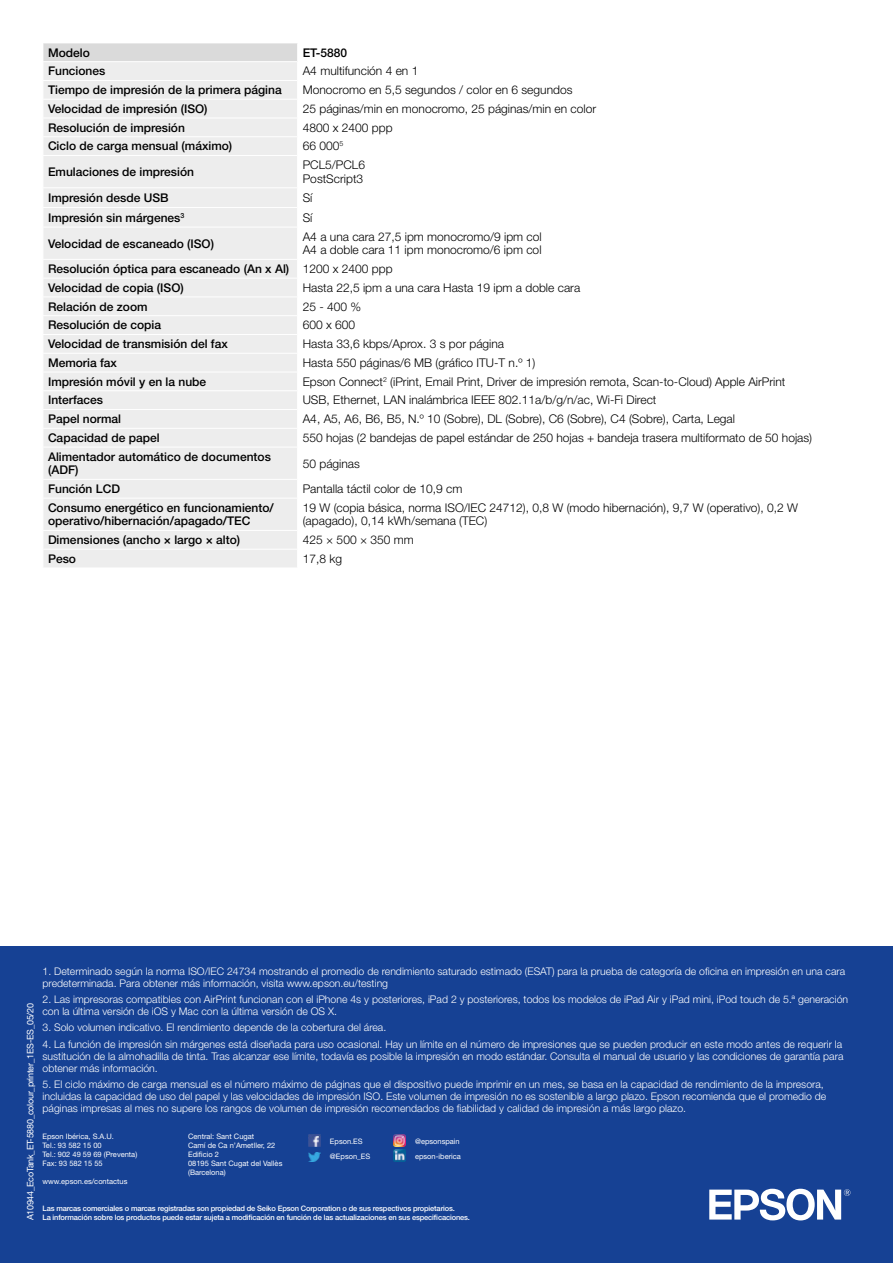
<style>
.page{position:relative;width:893px;height:1263px;background:#fff}
.page>*{position:absolute;margin:0;border:0;box-sizing:border-box;transform-origin:0 0}
.t1{font:300 12px/13.5px "Helvetica Neue LT Pro";color:#000}
.t2{font:500 12px/13.5px "Helvetica Neue LT Pro";color:#000}
.t3{font:300 10.5px/12px "Helvetica Neue LT Pro";color:#fff}
.t4{font:9px "Helvetica Neue LT Pro";letter-spacing:-.03em;color:#fff}
.t5{font:7.5px/9px "Helvetica Neue LT Pro";color:#fff}
.t6{font:500 7.5px "Helvetica Neue LT Pro";letter-spacing:-.02em;color:#fff}
</style>
<div class="page">
<div style="left:0;top:946px;width:893px;height:317px;background:#164194"></div>
<svg style="left:709px;top:1189px;width:141px;height:31px"></svg>
<div style="left:43px;top:43px;width:255px;height:19px;background:#dadada"></div>
<div style="left:44px;top:62px;width:253px;height:505px;background:#ededed"></div>
<hr style="left:43px;top:43px;width:255px;height:1px;background:#fff">
<hr style="left:43px;top:61px;width:255px;height:1px;background:#fff">
<hr style="left:43px;top:80px;width:255px;height:1px;background:#fff">
<hr style="left:43px;top:99px;width:255px;height:1px;background:#fff">
<hr style="left:43px;top:118px;width:255px;height:1px;background:#fff">
<hr style="left:43px;top:136px;width:255px;height:1px;background:#fff">
<svg style="left:43px;top:43px;width:1px;height:112px"></svg>
<svg style="left:297px;top:44px;width:1px;height:17px"></svg>
<hr style="left:43px;top:155px;width:255px;height:1px;background:#fff">
<hr style="left:43px;top:187px;width:255px;height:1px;background:#fff">
<hr style="left:43px;top:207px;width:255px;height:1px;background:#fff">
<svg style="left:43px;top:189px;width:1px;height:37px"></svg>
<hr style="left:43px;top:227px;width:255px;height:1px;background:#fff">
<hr style="left:43px;top:259px;width:255px;height:1px;background:#fff">
<hr style="left:43px;top:278px;width:255px;height:1px;background:#fff">
<hr style="left:43px;top:296px;width:255px;height:1px;background:#fff">
<hr style="left:43px;top:315px;width:255px;height:1px;background:#fff">
<hr style="left:43px;top:334px;width:255px;height:1px;background:#fff">
<hr style="left:43px;top:353px;width:255px;height:1px;background:#fff">
<hr style="left:43px;top:372px;width:255px;height:1px;background:#fff">
<hr style="left:43px;top:390px;width:255px;height:1px;background:#fff">
<hr style="left:43px;top:409px;width:255px;height:1px;background:#fff">
<hr style="left:43px;top:428px;width:255px;height:1px;background:#fff">
<svg style="left:43px;top:260px;width:1px;height:186px"></svg>
<hr style="left:43px;top:447px;width:255px;height:1px;background:#fff">
<hr style="left:43px;top:479px;width:255px;height:1px;background:#fff">
<svg style="left:43px;top:480px;width:1px;height:17px"></svg>
<hr style="left:43px;top:498px;width:255px;height:1px;background:#fff">
<hr style="left:43px;top:530px;width:255px;height:1px;background:#fff">
<hr style="left:43px;top:549px;width:255px;height:1px;background:#fff">
<svg style="left:43px;top:531px;width:1px;height:36px"></svg>
<svg style="left:309px;top:1135px;width:12px;height:27px"></svg>
<svg style="left:394px;top:1135px;width:12px;height:27px"></svg>
<p class="t2" style="left:48px;top:45px;width:43px">Modelo</p>
<p class="t2" style="left:303px;top:45px;width:46px">ET-5880</p>
<p class="t2" style="left:48px;top:64px;width:59px">Funciones</p>
<p class="t1" style="left:303px;top:64px;width:117px">A4 multifunción 4 en 1</p>
<p class="t2" style="left:48px;top:83px;width:235px">Tiempo de impresión de la primera página</p>
<p class="t1" style="left:303px;top:83px;width:271px">Monocromo en 5,5 segundos / color en 6 segundos</p>
<p class="t2" style="left:48px;top:102px;width:161px">Velocidad de impresión (ISO)</p>
<p class="t1" style="left:303px;top:102px;width:295px">25 páginas/min en monocromo, 25 páginas/min en color</p>
<p class="t2" style="left:48px;top:121px;width:138px">Resolución de impresión</p>
<p class="t1" style="left:303px;top:120px;width:91px">4800 x 2400 ppp</p>
<p class="t2" style="left:48px;top:139px;width:186px">Ciclo de carga mensual (máximo)</p>
<p class="t1" style="left:303px;top:139px;width:42px">66 000<sup>5</sup></p>
<p class="t2" style="left:48px;top:165px;width:148px">Emulaciones de impresión</p>
<p class="t1" style="left:303px;top:158px;width:64px">PCL5/PCL6</p>
<p class="t1" style="left:303px;top:171px;width:62px">PostScript3</p>
<p class="t2" style="left:48px;top:191px;width:122px">Impresión desde USB</p>
<p class="t1" style="left:303px;top:191px;width:11px">Sí</p>
<p class="t2" style="left:48px;top:210px;width:138px">Impresión sin márgenes<sup>3</sup></p>
<p class="t1" style="left:303px;top:210px;width:11px">Sí</p>
<p class="t2" style="left:48px;top:236px;width:168px">Velocidad de escaneado (ISO)</p>
<p class="t1" style="left:303px;top:229px;width:240px">A4 a una cara 27,5 ipm monocromo/9 ipm col</p>
<p class="t1" style="left:303px;top:243px;width:240px">A4 a doble cara 11 ipm monocromo/6 ipm col</p>
<p class="t2" style="left:48px;top:262px;width:243px">Resolución óptica para escaneado (An x Al)</p>
<p class="t1" style="left:303px;top:262px;width:91px">1200 x 2400 ppp</p>
<p class="t2" style="left:48px;top:281px;width:137px">Velocidad de copia (ISO)</p>
<p class="t1" style="left:303px;top:280px;width:279px">Hasta 22,5 ipm a una cara Hasta 19 ipm a doble cara</p>
<p class="t2" style="left:48px;top:299px;width:101px">Relación de zoom</p>
<p class="t1" style="left:303px;top:299px;width:60px">25 - 400 %</p>
<p class="t2" style="left:48px;top:318px;width:115px">Resolución de copia</p>
<p class="t1" style="left:303px;top:318px;width:54px">600 x 600</p>
<p class="t2" style="left:48px;top:337px;width:181px">Velocidad de transmisión del fax</p>
<p class="t1" style="left:303px;top:337px;width:203px">Hasta 33,6 kbps/Aprox. 3 s por página</p>
<p class="t2" style="left:48px;top:356px;width:70px">Memoria fax</p>
<p class="t1" style="left:303px;top:356px;width:234px">Hasta 550 páginas/6 MB (gráfico ITU-T n.º 1)</p>
<p class="t2" style="left:48px;top:374px;width:160px">Impresión móvil y en la nube</p>
<p class="t1" style="left:303px;top:374px;width:484px">Epson Connect<sup>2</sup> (iPrint, Email Print, Driver de impresión remota, Scan-to-Cloud) Apple AirPrint</p>
<p class="t2" style="left:48px;top:393px;width:57px">Interfaces</p>
<p class="t1" style="left:303px;top:393px;width:355px">USB, Ethernet, LAN inalámbrica IEEE 802.11a/b/g/n/ac, Wi-Fi Direct</p>
<p class="t2" style="left:48px;top:412px;width:75px">Papel normal</p>
<p class="t1" style="left:303px;top:412px;width:434px">A4, A5, A6, B6, B5, N.º 10 (Sobre), DL (Sobre), C6 (Sobre), C4 (Sobre), Carta, Legal</p>
<p class="t2" style="left:48px;top:431px;width:113px">Capacidad de papel</p>
<p class="t1" style="left:303px;top:431px;width:511px">550 hojas (2 bandejas de papel estándar de 250 hojas + bandeja trasera multiformato de 50 hojas)</p>
<p class="t2" style="left:48px;top:450px;width:224px">Alimentador automático de documentos (ADF)</p>
<p class="t1" style="left:303px;top:456px;width:59px">50 páginas</p>
<p class="t2" style="left:48px;top:482px;width:74px">Función LCD</p>
<p class="t1" style="left:303px;top:482px;width:161px">Pantalla táctil color de 10,9 cm</p>
<p class="t2" style="left:48px;top:501px;width:227px">Consumo energético en funcionamiento/</p>
<p class="t2" style="left:48px;top:514px;width:204px">operativo/hibernación/apagado/TEC</p>
<p class="t1" style="left:303px;top:500px;width:497px">19 W (copia básica, norma ISO/IEC 24712), 0,8 W (modo hibernación), 9,7 W (operativo), 0,2 W (apagado), 0,14 kWh/semana (TEC)</p>
<p class="t2" style="left:48px;top:533px;width:194px">Dimensiones (ancho × largo × alto)</p>
<p class="t1" style="left:303px;top:533px;width:113px">425 × 500 × 350 mm</p>
<p class="t2" style="left:48px;top:552px;width:30px">Peso</p>
<p class="t1" style="left:303px;top:552px;width:41px">17,8 kg</p>
<p class="t3" style="left:43px;top:965px;width:804px">1. Determinado según la norma ISO/IEC 24734 mostrando el promedio de rendimiento saturado estimado (ESAT) para la prueba de categoría de oficina en impresión en una cara predeterminada. Para obtener más información, visita www.epson.eu/testing</p>
<p class="t3" style="left:43px;top:993px;width:807px">2. Las impresoras compatibles con AirPrint funcionan con el iPhone 4s y posteriores, iPad 2 y posteriores, todos los modelos de iPad Air y iPad mini, iPod touch de 5.ª generación con la última versión de iOS y Mac con la última versión de OS X.</p>
<p class="t3" style="left:43px;top:1021px;width:345px">3. Solo volumen indicativo. El rendimiento depende de la cobertura del área.</p>
<p class="t3" style="left:43px;top:1038px;width:802px;text-align:justify">4. La función de impresión sin márgenes está diseñada para uso ocasional. Hay un límite en el número de impresiones que se pueden producir en este modo antes de requerir la sustitución de la almohadilla de tinta. Tras alcanzar ese límite, todavía es posible la impresión en modo estándar. Consulta el manual de usuario y las condiciones de garantía para obtener más información.</p>
<p class="t3" style="left:43px;top:1078px;width:785px">5. El ciclo máximo de carga mensual es el número máximo de páginas que el dispositivo puede imprimir en un mes, se basa en la capacidad de rendimiento de la impresora, incluidas la capacidad de uso del papel y las velocidades de impresión ISO. Este volumen de impresión no es sostenible a largo plazo. Epson recomienda que el promedio de páginas impresas al mes no supere los rangos de volumen de impresión recomendados de fiabilidad y calidad de impresión a más largo plazo.</p>
<p class="t4" style="left:25px;top:1220px;width:219px;rotate:-90deg">A10944_EcoTank_ET-5880_colour_printer_1ES-ES_05/20</p>
<p class="t5" style="left:43px;top:1132px;width:73px">Epson Ibérica, S.A.U.</p>
<p class="t5" style="left:43px;top:1141px;width:61px">Tel.: 93 582 15 00</p>
<p class="t5" style="left:43px;top:1150px;width:96px">Tel.: 902 49 59 69 (Preventa)</p>
<p class="t5" style="left:43px;top:1159px;width:62px">Fax: 93 582 15 55</p>
<p class="t5" style="left:43px;top:1177px;width:86px">www.epson.es/contactus</p>
<p class="t5" style="left:188px;top:1132px;width:68px">Central: Sant Cugat</p>
<p class="t5" style="left:188px;top:1141px;width:89px">Camí de Ca n’Ametller, 22</p>
<p class="t5" style="left:188px;top:1150px;width:32px">Edificio 2</p>
<p class="t5" style="left:188px;top:1159px;width:96px">08195 Sant Cugat del Vallès (Barcelona)</p>
<p class="t6" style="left:43px;top:1204px;width:414px">Las marcas comerciales o marcas registradas son propiedad de Seiko Epson Corporation o de sus respectivos propietarios.</p>
<p class="t6" style="left:43px;top:1213px;width:429px">La información sobre los productos puede estar sujeta a modificación en función de las actualizaciones en sus especificaciones.</p>
<p class="t5" style="left:330px;top:1137px;width:34px">Epson.ES</p>
<p class="t5" style="left:330px;top:1152px;width:42px">@Epson_ES</p>
<p class="t5" style="left:415px;top:1137px;width:46px">@epsonspain</p>
<p class="t5" style="left:415px;top:1152px;width:47px">epson-iberica</p>
</div>
